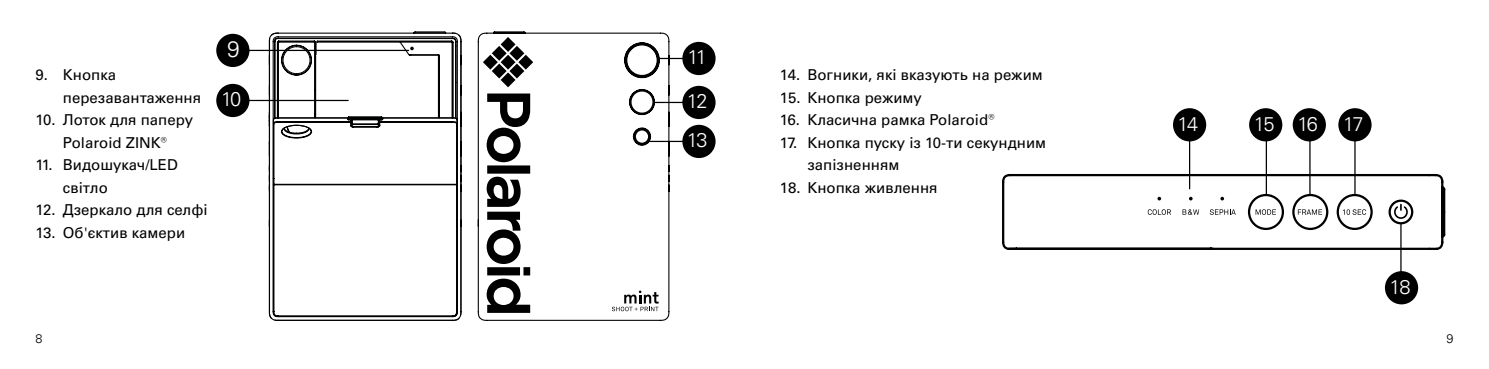
<style>
.page{position:relative;width:1489px;height:369px;background:#fff}
.page>*{position:absolute;margin:0;border:0;box-sizing:border-box;transform-origin:0 0}
.t1{font:300 22.5px "Univers LT";color:#fff}
.t2{font:300 20px/44px "Univers LT";letter-spacing:-.075em;color:#fff}
.t3{font:15px/22.5px "Univers LTCYR 55 Roman";color:#000}
.t4{font:300 12.5px "Univers LT";color:#000}
</style>
<div class="page">
<hr style="left:249px;top:100px;width:99px;height:1px;background:#000">
<div style="left:216px;top:84px;width:33px;height:33px;background:#000;border-radius:50%"></div>
<hr style="left:1188px;top:125px;width:2px;height:64px;background:#000">
<div style="left:1172px;top:108px;width:34px;height:33px;background:#000;border-radius:50%"></div>
<hr style="left:1265px;top:125px;width:1px;height:70px;background:#000">
<div style="left:1248px;top:108px;width:34px;height:33px;background:#000;border-radius:50%"></div>
<hr style="left:1309px;top:125px;width:1px;height:69px;background:#000">
<div style="left:1292px;top:108px;width:33px;height:33px;background:#000;border-radius:50%"></div>
<hr style="left:1354px;top:125px;width:1px;height:69px;background:#000">
<div style="left:1338px;top:108px;width:33px;height:33px;background:#000;border-radius:50%"></div>
<hr style="left:1400px;top:223px;width:1px;height:50px;background:#000">
<div style="left:1384px;top:271px;width:33px;height:33px;background:#000;border-radius:50%"></div>
<svg style="left:670px;top:58px;width:12px;height:1px"></svg>
<div style="left:682px;top:42px;width:33px;height:33px;background:#000;border-radius:50%"></div>
<svg style="left:670px;top:102px;width:12px;height:1px"></svg>
<div style="left:682px;top:86px;width:33px;height:33px;background:#000;border-radius:50%"></div>
<hr style="left:649px;top:141px;width:33px;height:1px;background:#000">
<div style="left:682px;top:125px;width:33px;height:33px;background:#000;border-radius:50%"></div>
<hr style="left:249px;top:50px;width:159px;height:1px;background:#000">
<div style="left:216px;top:34px;width:33px;height:33px;background:#000;border-radius:50%"></div>
<svg style="left:268px;top:32px;width:194px;height:289px"></svg>
<svg style="left:477px;top:31px;width:193px;height:290px"></svg>
<svg style="left:611px;top:290px;width:47px;height:21px"></svg>
<svg style="left:486px;top:93px;width:44px;height:219px"></svg>
<svg style="left:483px;top:37px;width:50px;height:50px"></svg>
<svg style="left:410px;top:47px;width:4px;height:3px"></svg>
<svg style="left:1002px;top:173px;width:444px;height:78px"></svg>
<svg style="left:1188px;top:197px;width:4px;height:3px"></svg>
<svg style="left:1157px;top:197px;width:4px;height:3px"></svg>
<svg style="left:1246px;top:193px;width:168px;height:38px"></svg>
<svg style="left:1147px;top:209px;width:23px;height:6px"></svg>
<svg style="left:1209px;top:209px;width:26px;height:6px"></svg>
<svg style="left:1182px;top:209px;width:17px;height:6px"></svg>
<p class="t3" style="left:63px;top:63px;width:140px;text-indent:-27px">9. Кнопка перезавантаження</p>
<p class="t3" style="left:35px;top:108px;width:159px;text-align:center">10. Лоток для паперу<br>Polaroid ZINK®</p>
<p class="t3" style="left:63px;top:153px;width:116px;text-indent:-27px">11. Видошукач/LED світло</p>
<p class="t3" style="left:35px;top:198px;width:174px">12. Дзеркало для селфі</p>
<p class="t3" style="left:35px;top:220px;width:151px">13. Об'єктив камери</p>
<h1 class="t1" style="left:227px;top:36px;width:14px">9</h1>
<h2 class="t2" style="left:221px;top:77px;width:22px">10</h2>
<h2 class="t2" style="left:687px;top:35px;width:22px">11<br>12</h2>
<h2 class="t2" style="left:687px;top:118px;width:22px">13</h2>
<p class="t3" style="left:780px;top:63px;width:264px">14. Вогники, які вказують на режим</p>
<p class="t3" style="left:780px;top:85px;width:143px">15. Кнопка режиму</p>
<p class="t3" style="left:780px;top:108px;width:216px">16. Класична рамка Polaroid®</p>
<p class="t3" style="left:807px;top:130px;width:240px;text-indent:-27px">17. Кнопка пуску із 10-ти секундним запізненням</p>
<p class="t3" style="left:780px;top:175px;width:159px">18. Кнопка живлення</p>
<h2 class="t2" style="left:1177px;top:102px;width:22px">14</h2>
<h2 class="t2" style="left:1253px;top:102px;width:66px">15 16</h2>
<h2 class="t2" style="left:1342px;top:102px;width:22px">17</h2>
<h2 class="t2" style="left:1389px;top:264px;width:23px">18</h2>
<p class="t4" style="left:35px;top:330px;width:8px">8</p>
<p class="t4" style="left:1446px;top:330px;width:8px">9</p>
</div>
